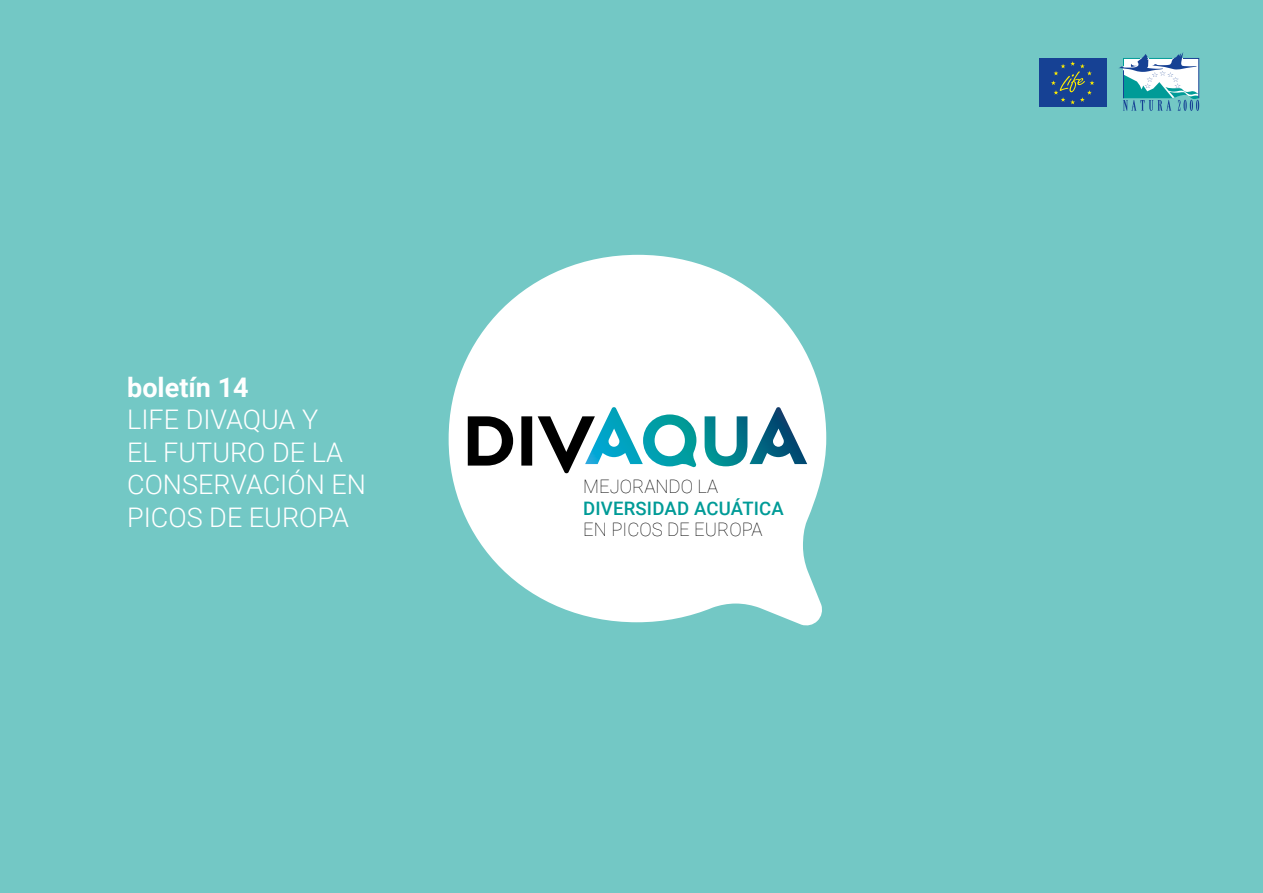
<style>
.page{position:relative;width:1263px;height:893px;background:#73c8c5}
.page>*{position:absolute;margin:0;border:0;box-sizing:border-box;transform-origin:0 0}
.t1{font:300 27px/32.4px "Roboto";color:#fff}
.t2{font:700 27px "Roboto";color:#fff}
.t3{font:100 18.6px "Roboto";color:#000}
.t4{font:500 18.6px "Roboto";letter-spacing:.01em;color:#009b97}
</style>
<div class="page">
<div style="left:1039px;top:59px;width:67px;height:48px;background:#164194"></div>
<svg style="left:1051px;top:61px;width:43px;height:43px"></svg>
<svg style="left:1119px;top:52px;width:80px;height:59px"></svg>
<svg style="left:449px;top:255px;width:377px;height:371px;fill:#fff"></svg>
<svg style="left:468px;top:407px;width:339px;height:66px;background:#9ebfc4"></svg>
<p class="t2" style="left:127px;top:368px;width:123px">boletín 14</p>
<p class="t1" style="left:127px;top:403px;width:240px">LIFE DIVAQUA Y<br>EL FUTURO DE LA<br>CONSERVACIÓN EN<br>PICOS DE EUROPA</p>
<p class="t3" style="left:583px;top:473px;width:137px">MEJORANDO LA</p>
<p class="t4" style="left:583px;top:495px;width:202px">DIVERSIDAD ACUÁTICA</p>
<p class="t3" style="left:583px;top:516px;width:181px">EN PICOS DE EUROPA</p>
</div>
